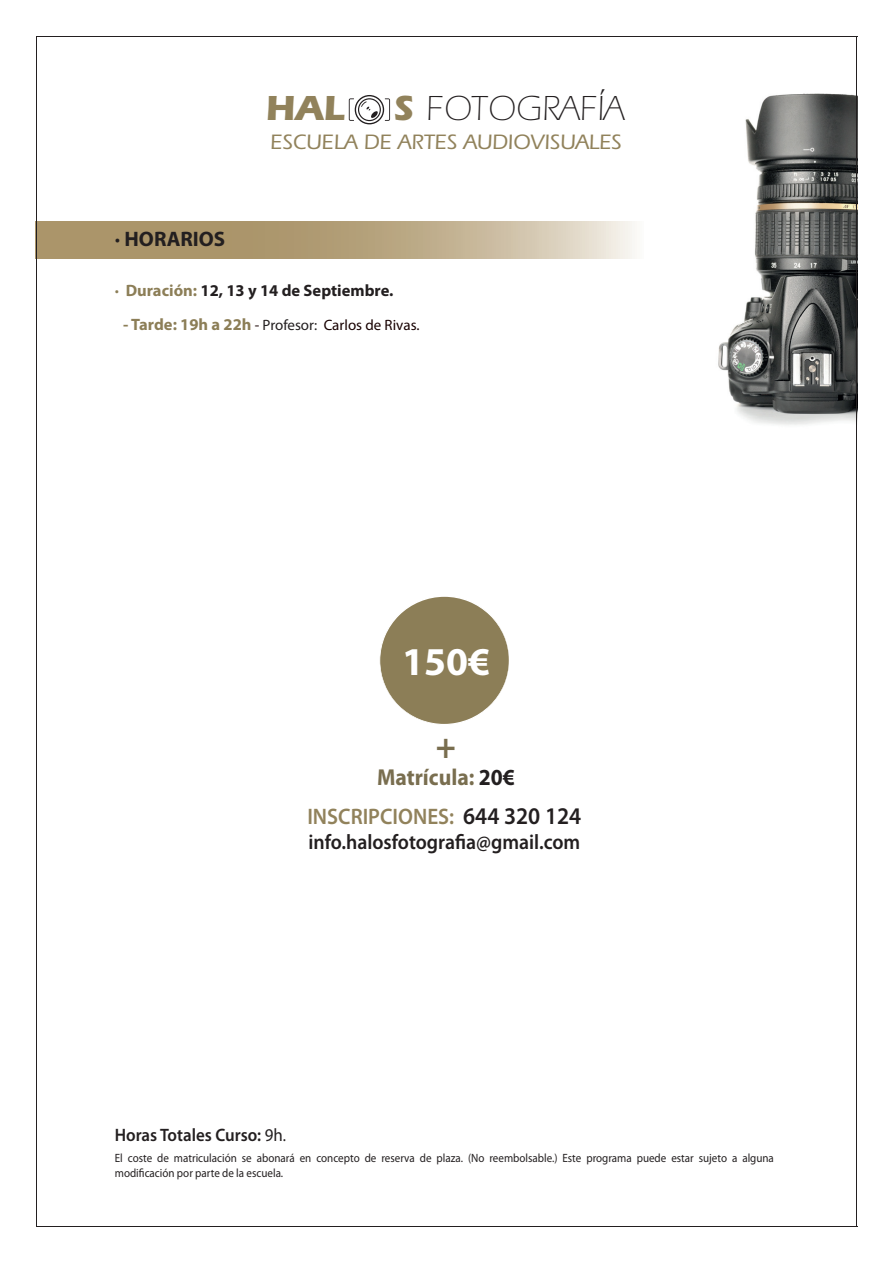
<style>
.page{position:relative;width:893px;height:1263px;background:#fff}
.page>*{position:absolute;margin:0;border:0;box-sizing:border-box;transform-origin:0 0}
.t1{font:700 39.6px "Myriad Pro";color:#fff}
.t2{font:300 36px "Itc Eras";color:#231f20}
.t3{font:700 36px "Itc Eras";color:#91825b}
.t4{font:700 36px "Myriad Pro";color:#796e4f;scale:.94 1}
.t5{font:700 23.1px "Myriad Pro";color:#796e4f;scale:.94 1}
.t6{font:600 22.5px "Myriad Pro";color:#91825b;scale:.94 1}
.t7{font:500 21.6px "Itc Eras";color:#91825b}
.t8{font:600 21px "Myriad Pro";color:#231f20;scale:.94 1}
.t9{font:700 21px "Myriad Pro";color:#231f20}
.t10{font:600 18px "Myriad Pro";color:#231f20;scale:.94 1}
.t11{font:700 16.5px "Myriad Pro";color:#231f20}
.t12{font:15px "Myriad Pro";color:#170000}
.t13{font:12px/14.4px "Myriad Pro";color:#231f20;scale:.92 1}
.s1{font-weight:700;color:#91825b}
.s2{color:#8c7e57}
.s3{font-weight:700;font-size:16.5px;color:#8c7e57}
.s4{color:#231f20}
.s5{font-size:24px;color:#231f20}
.s6{font-weight:400}
.s7{font-weight:400;font-size:16.5px}
</style>
<div class="page">
<svg style="left:37px;top:222px;width:598px;height:37px;background:#bcaa88"></svg>
<img style="left:718px;top:86px;width:139px;height:346px">
<hr style="left:36px;top:36px;width:821px;height:1px;background:#231f20">
<hr style="left:36px;top:37px;width:1px;height:1189px;background:#231f20">
<hr style="left:36px;top:1226px;width:821px;height:1px;background:#231f20">
<hr style="left:857px;top:37px;width:1px;height:1190px;background:#231f20">
<svg style="left:379px;top:596px;width:130px;height:128px"></svg>
<svg style="left:349px;top:95px;width:41px;height:29px"></svg>
<h2 class="t3" style="left:265px;top:95px;width:80px">HAL</h2>
<h2 class="t2" style="left:393px;top:95px;width:232px"><span class="s1">S</span> FOTOGRAFÍA</h2>
<h3 class="t7" style="left:270px;top:134px;width:353px">ESCUELA DE ARTES AUDIOVISUALES</h3>
<h3 class="t9" style="left:115px;top:231px;width:112px">· HORARIOS</h3>
<h3 class="t11" style="left:115px;top:284px;width:280px"><span class="s2">· Duración:</span> 12, 13 y 14 de Septiembre.</h3>
<p class="t12" style="left:123px;top:320px;width:298px"><span class="s3">- Tarde: 19h a 22h</span> - <span class="s4">Profesor:</span> Carlos de Rivas.</p>
<h1 class="t1" style="left:402px;top:647px;width:89px">150€</h1>
<h2 class="t4" style="left:436px;top:733px;width:23px">+</h2>
<h3 class="t5" style="left:377px;top:769px;width:148px">Matrícula: <span class="s4">20€</span></h3>
<h3 class="t6" style="left:307px;top:808px;width:293px">INSCRIPCIONES: <span class="s5">644 320 124</span></h3>
<h3 class="t8" style="left:308px;top:834px;width:291px">info.halosfotografia@gmail.com</h3>
<h3 class="t10" style="left:115px;top:1128px;width:184px">Horas Totales Curso: <span class="s6">9h</span><span class="s7">.</span></h3>
<p class="t13" style="left:115px;top:1152px;width:718px">El coste de matriculación se abonará en concepto de reserva de plaza. (No reembolsable.) Este programa puede estar sujeto a alguna modificación por parte de la escuela.</p>
</div>
